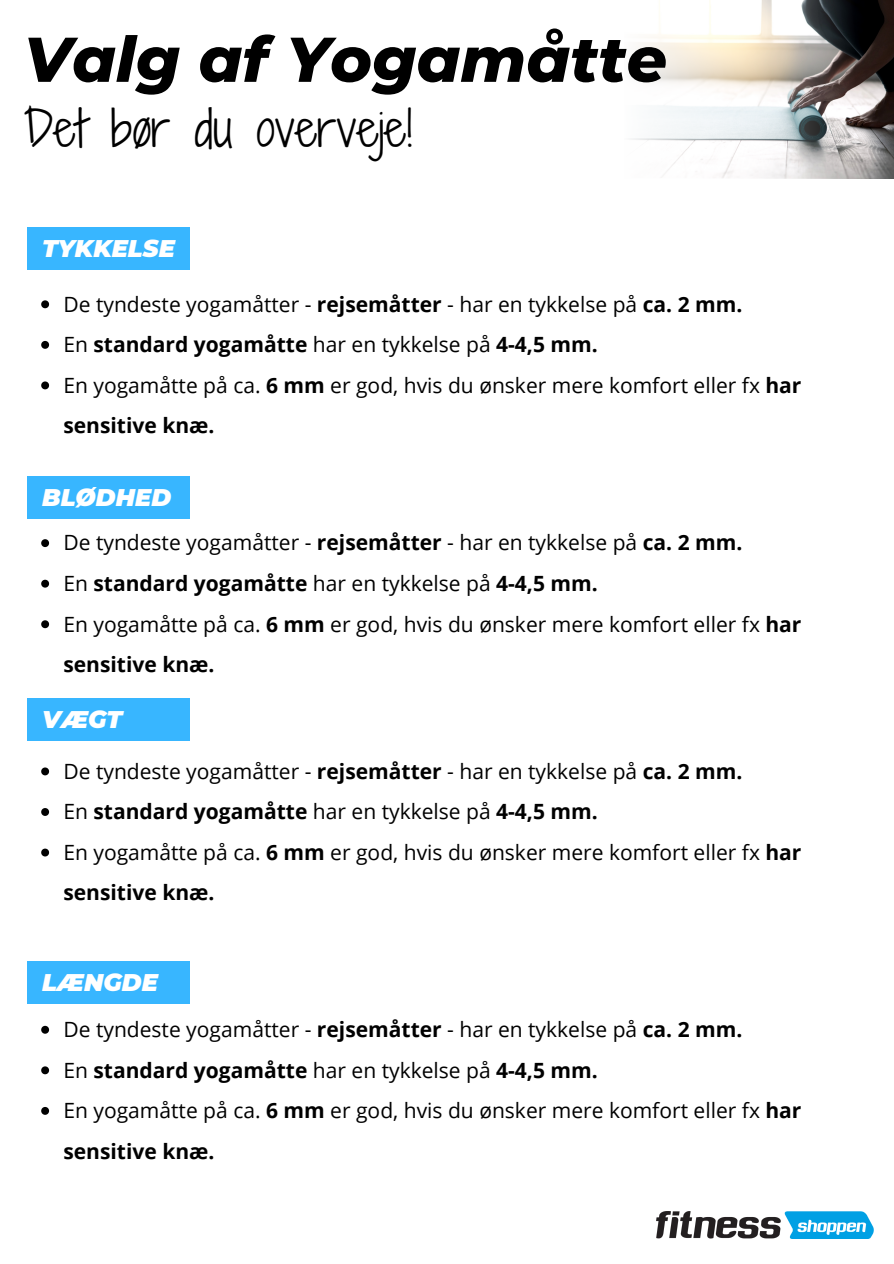
<style>
.page{position:relative;width:894px;height:1264px;background:#fff}
.page>*{position:absolute;margin:0;border:0;box-sizing:border-box;transform-origin:0 0}
.t1{font:italic 800 63px "Montserrat";color:#000}
.t2{font:48px "Shadows Into Light Two";color:#000}
.t3{font:italic 900 24px "Montserrat";color:#fff}
.t4{font:21px/40.5px "Open Sans";color:#000}
.s1{font-weight:700}
</style>
<div class="page">
<img style="left:656px;top:1211px;width:218px;height:27px">
<div style="left:28px;top:227px;width:162px;height:43px;background:#38b6ff"></div>
<div style="left:28px;top:476px;width:162px;height:43px;background:#38b6ff"></div>
<div style="left:28px;top:698px;width:162px;height:43px;background:#38b6ff"></div>
<div style="left:28px;top:961px;width:162px;height:43px;background:#38b6ff"></div>
<img style="left:854px;top:0;width:39px;height:178px">
<svg style="left:41px;top:300px;width:8px;height:8px"></svg>
<svg style="left:41px;top:341px;width:8px;height:8px"></svg>
<svg style="left:41px;top:381px;width:8px;height:8px"></svg>
<svg style="left:41px;top:539px;width:8px;height:8px"></svg>
<svg style="left:41px;top:579px;width:8px;height:8px"></svg>
<svg style="left:41px;top:620px;width:8px;height:8px"></svg>
<svg style="left:41px;top:767px;width:8px;height:8px"></svg>
<svg style="left:41px;top:808px;width:8px;height:8px"></svg>
<svg style="left:41px;top:848px;width:8px;height:8px"></svg>
<svg style="left:41px;top:1025px;width:8px;height:8px"></svg>
<svg style="left:41px;top:1066px;width:8px;height:8px"></svg>
<svg style="left:41px;top:1107px;width:8px;height:7px"></svg>
<svg style="left:633px;top:0;width:221px;height:178px"></svg>
<h1 class="t1" style="left:24px;top:21px;width:644px">Valg af Yogamåtte</h1>
<h2 class="t2" style="left:24px;top:93px;width:390px">Det bør du overveje!</h2>
<p class="t3" style="left:42px;top:233px;width:134px">TYKKELSE</p>
<p class="t4" style="left:63px;top:283px;width:739px">De tyndeste yogamåtter - <span class="s1">rejsemåtter</span> - har en tykkelse på <span class="s1">ca. 2 mm.<br></span>En <span class="s1">standard yogamåtte</span> har en tykkelse på <span class="s1">4-4,5 mm.<br></span>En yogamåtte på ca. <span class="s1">6 mm</span> er god, hvis du ønsker mere komfort eller fx <span class="s1">har sensitive knæ.</span></p>
<p class="t3" style="left:42px;top:483px;width:131px">BLØDHED</p>
<p class="t4" style="left:63px;top:522px;width:739px">De tyndeste yogamåtter - <span class="s1">rejsemåtter</span> - har en tykkelse på <span class="s1">ca. 2 mm.<br></span>En <span class="s1">standard yogamåtte</span> har en tykkelse på <span class="s1">4-4,5 mm.<br></span>En yogamåtte på ca. <span class="s1">6 mm</span> er god, hvis du ønsker mere komfort eller fx <span class="s1">har sensitive knæ.</span></p>
<p class="t3" style="left:42px;top:705px;width:82px">VÆGT</p>
<p class="t4" style="left:63px;top:750px;width:739px">De tyndeste yogamåtter - <span class="s1">rejsemåtter</span> - har en tykkelse på <span class="s1">ca. 2 mm.<br></span>En <span class="s1">standard yogamåtte</span> har en tykkelse på <span class="s1">4-4,5 mm.<br></span>En yogamåtte på ca. <span class="s1">6 mm</span> er god, hvis du ønsker mere komfort eller fx <span class="s1">har sensitive knæ.</span></p>
<p class="t3" style="left:42px;top:967px;width:117px">LÆNGDE</p>
<p class="t4" style="left:63px;top:1008px;width:739px">De tyndeste yogamåtter - <span class="s1">rejsemåtter</span> - har en tykkelse på <span class="s1">ca. 2 mm.<br></span>En <span class="s1">standard yogamåtte</span> har en tykkelse på <span class="s1">4-4,5 mm.<br></span>En yogamåtte på ca. <span class="s1">6 mm</span> er god, hvis du ønsker mere komfort eller fx <span class="s1">har sensitive knæ.</span></p>
</div>
